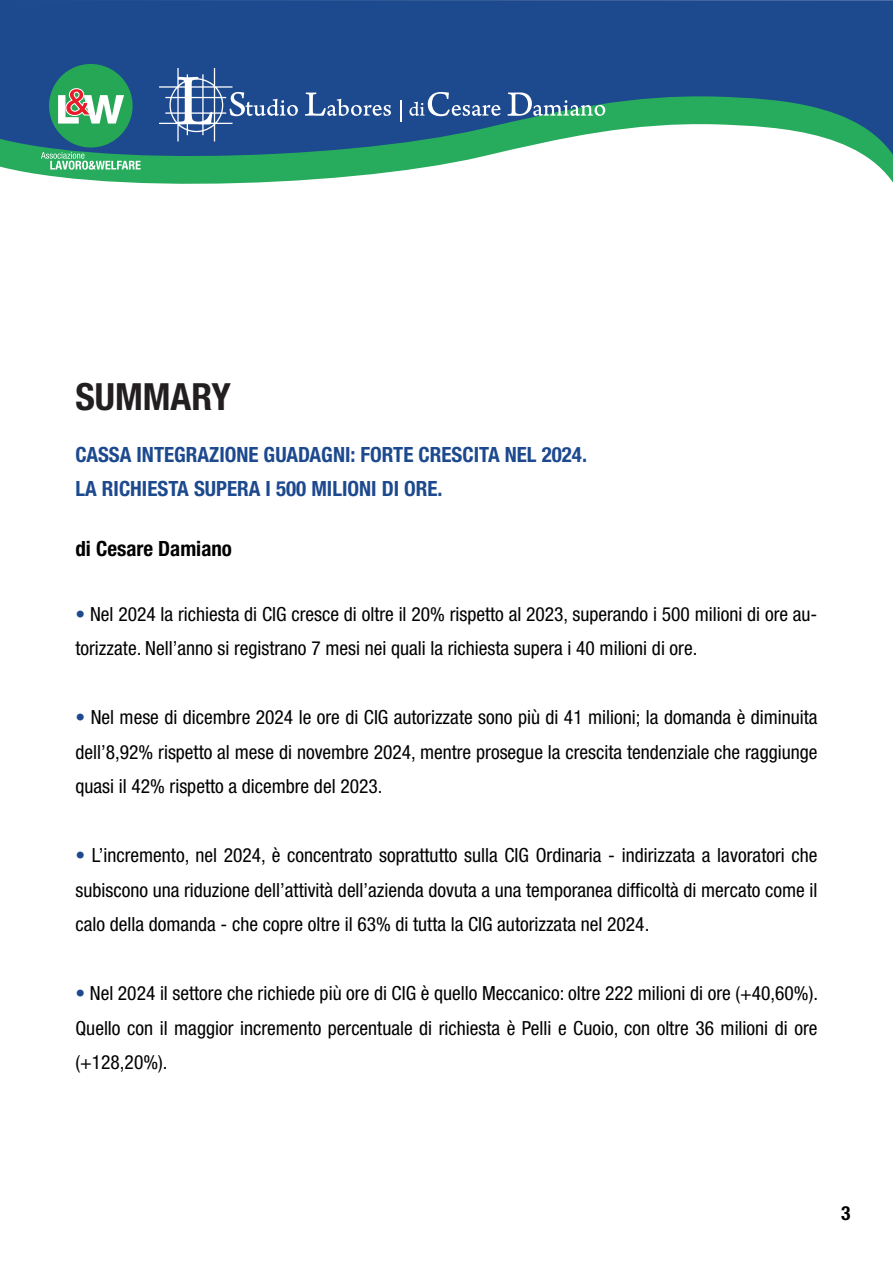
<style>
.page{position:relative;width:893px;height:1263px;background:#fff}
.page>*{position:absolute;margin:0;border:0;box-sizing:border-box;transform-origin:0 0}
.t1{font:700 condensed 37.5px "Helvetica Neue LT Std";color:#231f20}
.t2{font:700 condensed 21px/34.5px "Helvetica Neue LT Std";color:#1d498e}
.t3{font:700 condensed 21px "Helvetica Neue LT Std";color:#000}
.t4{font:condensed 19.5px/34.5px "Helvetica Neue LT Std";color:#000;text-align:justify}
.t5{font:700 condensed 19.5px "Helvetica Neue LT Std";color:#000}
.s1{color:#1d498e}
</style>
<div class="page">
<svg style="left:51px;top:176px;width:842px;height:8px"></svg>
<svg style="left:0;top:0;width:893px;height:176px;background:#3c7095"></svg>
<div style="left:49px;top:64px;width:84px;height:84px;background:#25a756;border-radius:50%"></div>
<svg style="left:58px;top:88px;width:66px;height:36px"></svg>
<svg style="left:41px;top:152px;width:100px;height:18px;background:#64bd8d"></svg>
<svg style="left:159px;top:68px;width:139px;height:73px;background:#40659f"></svg>
<svg style="left:305px;top:92px;width:86px;height:24px;background:#4d6fa6"></svg>
<svg style="left:400px;top:101px;width:1px;height:21px"></svg>
<svg style="left:409px;top:92px;width:92px;height:24px;background:#4b6ea5"></svg>
<svg style="left:507px;top:92px;width:98px;height:24px;background:#527da2"></svg>
<h1 class="t1" style="left:75px;top:373px;width:157px">SUMMARY</h1>
<p class="t2" style="left:75px;top:436px;width:513px">CASSA INTEGRAZIONE GUADAGNI: FORTE CRESCITA NEL 2024.<br>LA RICHIESTA SUPERA I 500 MILIONI DI ORE.</p>
<p class="t3" style="left:75px;top:536px;width:158px">di Cesare Damiano</p>
<p class="t4" style="left:75px;top:596px;width:743px"><span class="s1">•</span> Nel 2024 la richiesta di CIG cresce di oltre il 20% rispetto al 2023, superando i 500 milioni di ore au&shy;torizzate. Nell’anno si registrano 7 mesi nei quali la richiesta supera i 40 milioni di ore.</p>
<p class="t4" style="left:75px;top:700px;width:744px"><span class="s1">•</span> Nel mese di dicembre 2024 le ore di CIG autorizzate sono più di 41 milioni; la domanda è diminuita dell’8,92% rispetto al mese di novembre 2024, mentre prosegue la crescita tendenziale che raggiunge quasi il 42% rispetto a dicembre del 2023.</p>
<p class="t4" style="left:75px;top:838px;width:744px"><span class="s1">•</span> L’incremento, nel 2024, è concentrato soprattutto sulla CIG Ordinaria - indirizzata a lavoratori che subiscono una riduzione dell’attività dell’azienda dovuta a una temporanea difficoltà di mercato come il calo della domanda - che copre oltre il 63% di tutta la CIG autorizzata nel 2024.</p>
<p class="t4" style="left:75px;top:976px;width:744px"><span class="s1">•</span> Nel 2024 il settore che richiede più ore di CIG è quello Meccanico: oltre 222 milioni di ore (+40,60%).<br>Quello con il maggior incremento percentuale di richiesta è Pelli e Cuoio, con oltre 36 milioni di ore (+128,20%).</p>
<p class="t5" style="left:841px;top:1202px;width:11px">3</p>
</div>
